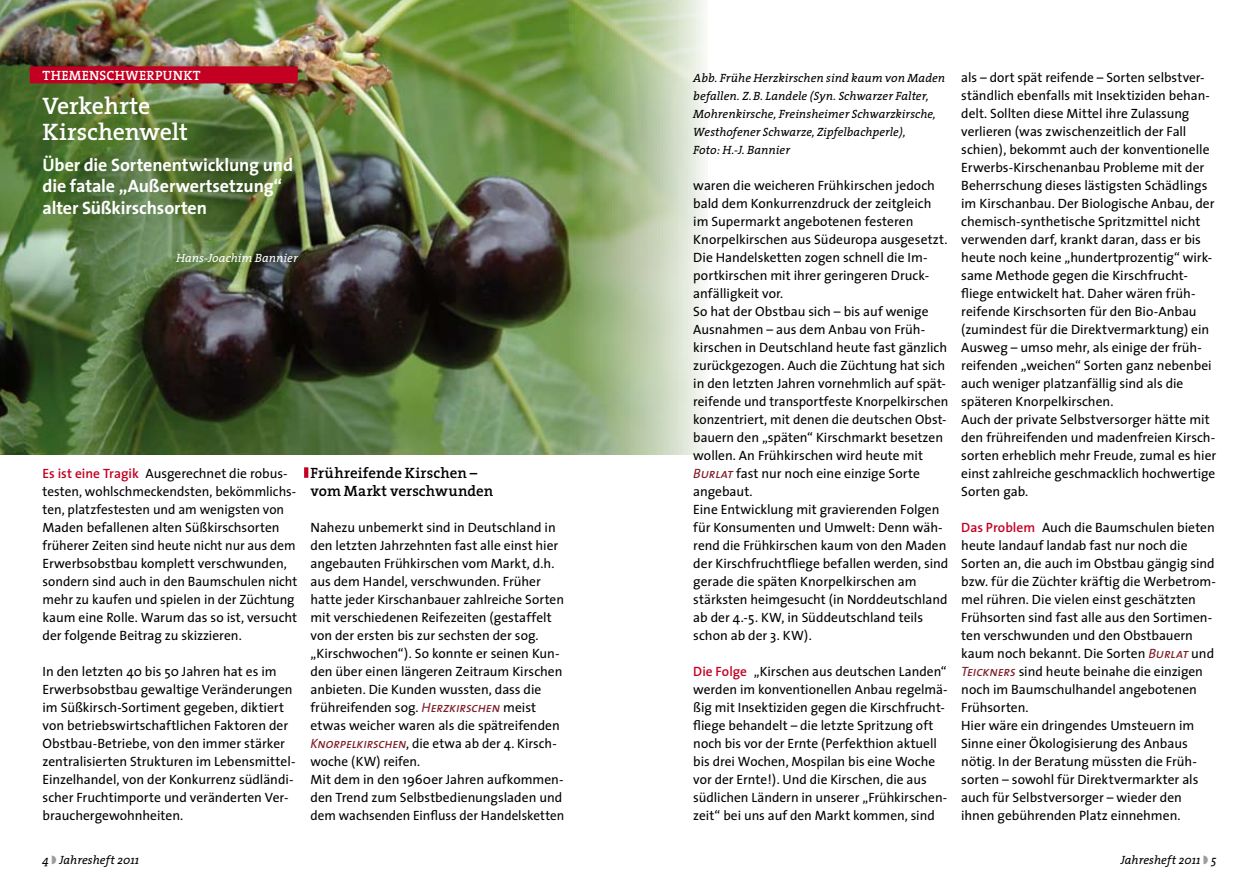
<style>
.page{position:relative;width:1259px;height:893px;background:#fff}
.page>*{position:absolute;margin:0;border:0;box-sizing:border-box;transform-origin:0 0}
.t1{font:600 24px/25.5px "The Serif";letter-spacing:.205em;color:#fff}
.t2{font:700 18px/21.6px "The Sans";letter-spacing:-.005em;color:#fff}
.t3{font:600 15px/18px "The Serif";letter-spacing:.02em;color:#000}
.t4{font:13.5px/18px "The Sans";color:#000}
.t5{font:600 13.5px "The Serif";letter-spacing:.03em;color:#fff}
.t6{font:italic 12px/18px "The Serif";letter-spacing:.005em;color:#000}
.t7{font:italic 12px "The Serif";color:#fff}
.s1{font-weight:600;color:#c40022}
.s2{font-family:"The Sans Caps";font-style:italic;color:#7f1b25}
.s3{color:#9c9d9f}
</style>
<div class="page">
<img style="left:0;top:0;width:705px;height:455px">
<div style="left:30px;top:66px;width:268px;height:17px;background:#c40022"></div>
<svg style="left:304px;top:467px;width:4px;height:11px"></svg>
<p class="t5" style="left:43px;top:64px;width:157px">Themenschwerpunkt</p>
<h1 class="t1" style="left:43px;top:93px;width:147px">Verkehrte<br>Kirschenwelt</h1>
<h2 class="t2" style="left:43px;top:153px;width:252px">Über die Sortenentwicklung und die fatale „Außerwertsetzung“ alter Süßkirschsorten</h2>
<p class="t7" style="left:176px;top:248px;width:123px">Hans-Joachim Bannier</p>
<p class="t4" style="left:43px;top:464px;width:256px"><span class="s1">Es ist eine Tragik</span> Ausgerechnet die robus&shy;testen, wohlschmeckendsten, bekömmlichs&shy;ten, platzfestesten und am wenigsten von Maden befallenen alten Süßkirschsorten früherer Zeiten sind heute nicht nur aus dem Erwerbsobstbau komplett verschwunden, sondern sind auch in den Baumschulen nicht mehr zu kaufen und spielen in der Züchtung kaum eine Rolle. Warum das so ist, versucht der folgende Beitrag zu skizzieren.</p>
<p class="t4" style="left:43px;top:662px;width:254px">In den letzten 40 bis 50 Jahren hat es im Erwerbsobstbau gewaltige Veränderungen im Süßkirsch-Sortiment gegeben, diktiert von betriebswirtschaftlichen Faktoren der Obstbau-Betriebe, von den immer stärker zentralisierten Strukturen im Lebensmittel-Einzelhandel, von der Konkurrenz südländi&shy;scher Fruchtimporte und veränderten Ver&shy;brauchergewohnheiten.</p>
<p class="t3" style="left:310px;top:463px;width:184px">Frühreifende Kirschen – vom Markt verschwunden</p>
<p class="t4" style="left:310px;top:518px;width:255px">Nahezu unbemerkt sind in Deutschland in den letzten Jahrzehnten fast alle einst hier angebauten Frühkirschen vom Markt, d.h. aus dem Handel, verschwunden. Früher hatte jeder Kirschanbauer zahlreiche Sorten mit verschiedenen Reifezeiten (gestaffelt von der ersten bis zur sechsten der sog. „Kirschwochen“). So konnte er seinen Kun&shy;den über einen längeren Zeitraum Kirschen anbieten. Die Kunden wussten, dass die frühreifenden sog. <span class="s2">Herzkirschen</span> meist etwas weicher waren als die spätreifenden <span class="s2">Knorpelkirschen</span>, die etwa ab der 4. Kirsch&shy;woche (KW) reifen.<br>Mit dem in den 1960er Jahren aufkommen&shy;den Trend zum Selbstbedienungsladen und dem wachsenden Einfluss der Handelsketten</p>
<p class="t6" style="left:693px;top:68px;width:253px">Abb. Frühe Herzkirschen sind kaum von Maden befallen. Z.B. Landele (Syn. Schwarzer Falter, Mohrenkirsche, Freinsheimer Schwarzkirsche, Westhofener Schwarze, Zipfelbachperle),<br>Foto: H.-J. Bannier</p>
<p class="t4" style="left:693px;top:176px;width:257px">waren die weicheren Frühkirschen jedoch bald dem Konkurrenzdruck der zeitgleich im Supermarkt angebotenen festeren Knorpelkirschen aus Südeuropa ausgesetzt.<br>Die Handelsketten zogen schnell die Im&shy;portkirschen mit ihrer geringeren Druck&shy;anfälligkeit vor.<br>So hat der Obstbau sich – bis auf wenige Ausnahmen – aus dem Anbau von Früh&shy;kirschen in Deutschland heute fast gänzlich zurückgezogen. Auch die Züchtung hat sich in den letzten Jahren vornehmlich auf spät&shy;reifende und transportfeste Knorpelkirschen konzentriert, mit denen die deutschen Obst&shy;bauern den „späten“ Kirschmarkt besetzen wollen. An Frühkirschen wird heute mit <span class="s2">Burlat</span> fast nur noch eine einzige Sorte angebaut.<br>Eine Entwicklung mit gravierenden Folgen für Konsumenten und Umwelt: Denn wäh&shy;rend die Frühkirschen kaum von den Maden der Kirschfruchtfliege befallen werden, sind gerade die späten Knorpelkirschen am stärksten heimgesucht (in Norddeutschland ab der 4.-5. KW, in Süddeutschland teils schon ab der 3. KW).</p>
<p class="t4" style="left:693px;top:662px;width:256px"><span class="s1">Die Folge</span> „Kirschen aus deutschen Landen“ werden im konventionellen Anbau regelmä&shy;ßig mit Insektiziden gegen die Kirschfrucht&shy;fliege behandelt – die letzte Spritzung oft noch bis vor der Ernte (Perfekthion aktuell bis drei Wochen, Mospilan bis eine Woche vor der Ernte!). Und die Kirschen, die aus südlichen Ländern in unserer „Frühkirschen&shy;zeit“ bei uns auf den Markt kommen, sind</p>
<p class="t4" style="left:961px;top:68px;width:257px">als – dort spät reifende – Sorten selbstver&shy;ständlich ebenfalls mit Insektiziden behan&shy;delt. Sollten diese Mittel ihre Zulassung verlieren (was zwischenzeitlich der Fall schien), bekommt auch der konventionelle Erwerbs-Kirschenanbau Probleme mit der Beherrschung dieses lästigsten Schädlings im Kirschanbau. Der Biologische Anbau, der chemisch-synthetische Spritzmittel nicht verwenden darf, krankt daran, dass er bis heute noch keine „hundertprozentig“ wirk&shy;same Methode gegen die Kirschfrucht&shy;fliege entwickelt hat. Daher wären früh&shy;reifende Kirschsorten für den Bio-Anbau (zumindest für die Direktvermarktung) ein Ausweg – umso mehr, als einige der früh&shy;reifenden „weichen“ Sorten ganz nebenbei auch weniger platzanfällig sind als die späteren Knorpelkirschen.<br>Auch der private Selbstversorger hätte mit den frühreifenden und madenfreien Kirsch&shy;sorten erheblich mehr Freude, zumal es hier einst zahlreiche geschmacklich hochwertige Sorten gab.</p>
<p class="t4" style="left:961px;top:518px;width:256px"><span class="s1">Das Problem</span> Auch die Baumschulen bieten heute landauf landab fast nur noch die Sorten an, die auch im Obstbau gängig sind bzw. für die Züchter kräftig die Werbetrom&shy;mel rühren. Die vielen einst geschätzten Frühsorten sind fast alle aus den Sortimen&shy;ten verschwunden und den Obstbauern kaum noch bekannt. Die Sorten <span class="s2">Burlat</span> und <span class="s2">Teickners</span> sind heute beinahe die einzigen noch im Baumschulhandel angebotenen Frühsorten.<br>Hier wäre ein dringendes Umsteuern im Sinne einer Ökologisierung des Anbaus nötig. In der Beratung müssten die Früh&shy;sorten – sowohl für Direktvermarkter als auch für Selbstversorger – wieder den ihnen gebührenden Platz einnehmen.</p>
<p class="t6" style="left:43px;top:850px;width:98px">4 <span class="s3">◗</span> Jahresheft 2011</p>
<p class="t6" style="left:1120px;top:850px;width:97px">Jahresheft 2011 <span class="s3">◗</span> 5</p>
</div>
